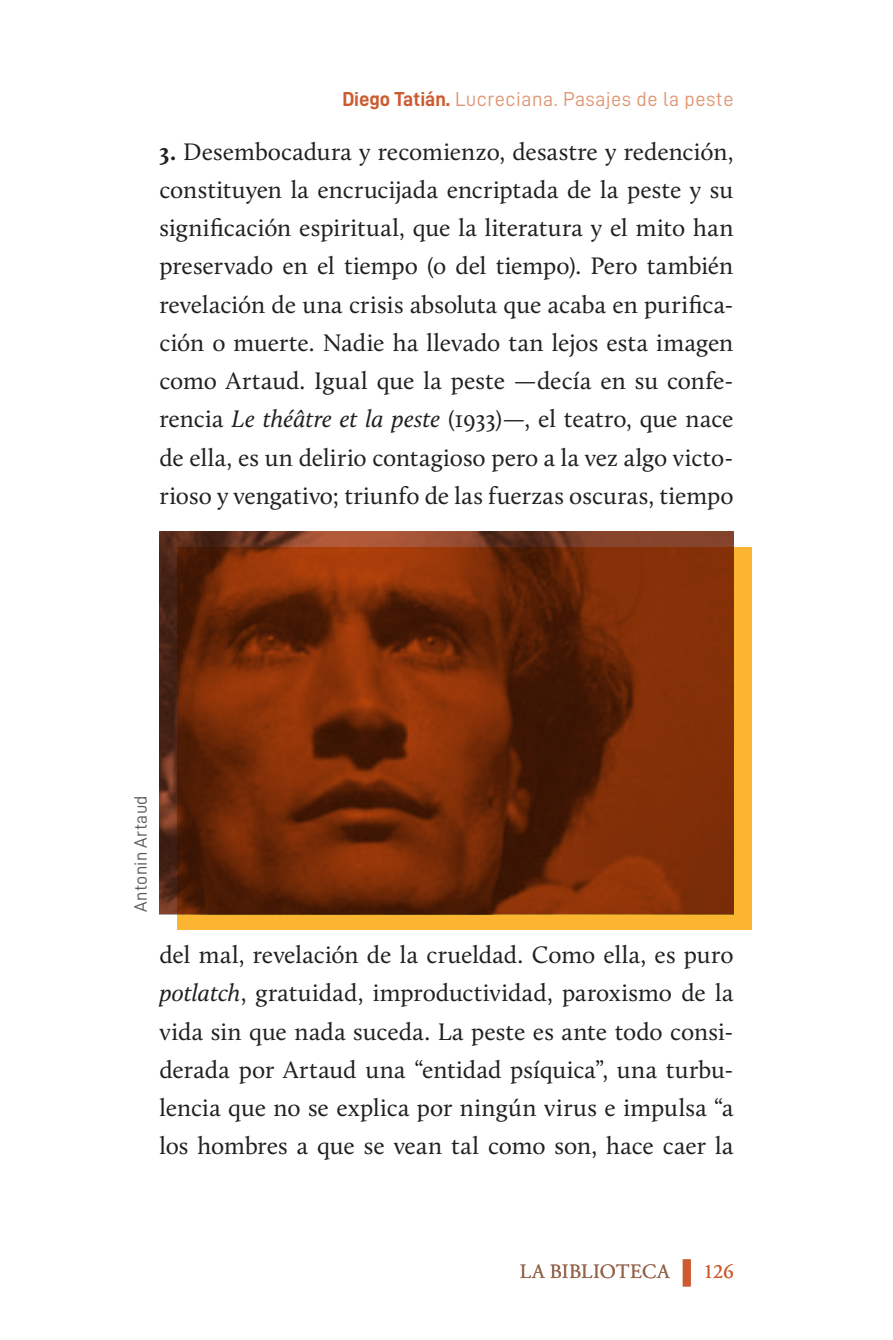
<style>
.page{position:relative;width:893px;height:1340px;background:#fff}
.page>*{position:absolute;margin:0;border:0;box-sizing:border-box;transform-origin:0 0}
.t1{font:24.75px/38.2px "Calluna";color:#231f20;text-align:justify}
.t2{font:20.25px "D DIN";letter-spacing:.025em;color:#e19471}
.t3{font:20.25px "Adobe Garamond Pro";letter-spacing:.01em;color:#95634a}
.t4{font:18px "D DIN";letter-spacing:.015em;color:#57585a}
.s1{font-family:"D DIN Bold";color:#cd5a30}
.s2{font-weight:700}
.s3{font-style:italic}
.s4{color:#cd5a30}
</style>
<div class="page">
<div style="left:683px;top:1259px;width:8px;height:27px;border:7px solid #cd5a30"></div>
<div style="left:177px;top:547px;width:574px;height:382px;background:#fcb531"></div>
<svg style="left:159px;top:531px;width:574px;height:383px"></svg>
<p class="t2" style="left:342px;top:88px;width:393px"><span class="s1">Diego Tatián.</span> Lucreciana. Pasajes de la peste</p>
<p class="t1" style="left:159px;top:132px;width:576px"><span class="s2">3.</span> Desembocadura y recomienzo, desastre y redención, constituyen la encrucijada encriptada de la peste y su significación espiritual, que la literatura y el mito han preservado en el tiempo (o del tiempo). Pero también revelación de una crisis absoluta que acaba en purifica&shy;ción o muerte. Nadie ha llevado tan lejos esta imagen como Artaud. Igual que la peste —decía en su confe&shy;rencia <span class="s3">Le théâtre et la peste</span> (1933)—, el teatro, que nace de ella, es un delirio contagioso pero a la vez algo victo&shy;rioso y vengativo; triunfo de las fuerzas oscuras, tiempo</p>
<p class="t4" style="left:131px;top:911px;width:118px;rotate:-90deg">Antonin Artaud</p>
<p class="t1" style="left:159px;top:935px;width:576px">del mal, revelación de la crueldad. Como ella, es puro <span class="s3">potlatch</span>, gratuidad, improductividad, paroxismo de la vida sin que nada suceda. La peste es ante todo consi&shy;derada por Artaud una “entidad psíquica”, una turbu&shy;lencia que no se explica por ningún virus e impulsa “a los hombres a que se vean tal como son, hace caer la</p>
<p class="t3" style="left:520px;top:1259px;width:215px">LA BIBLIOTECA <span class="s4">| 126</span></p>
</div>
